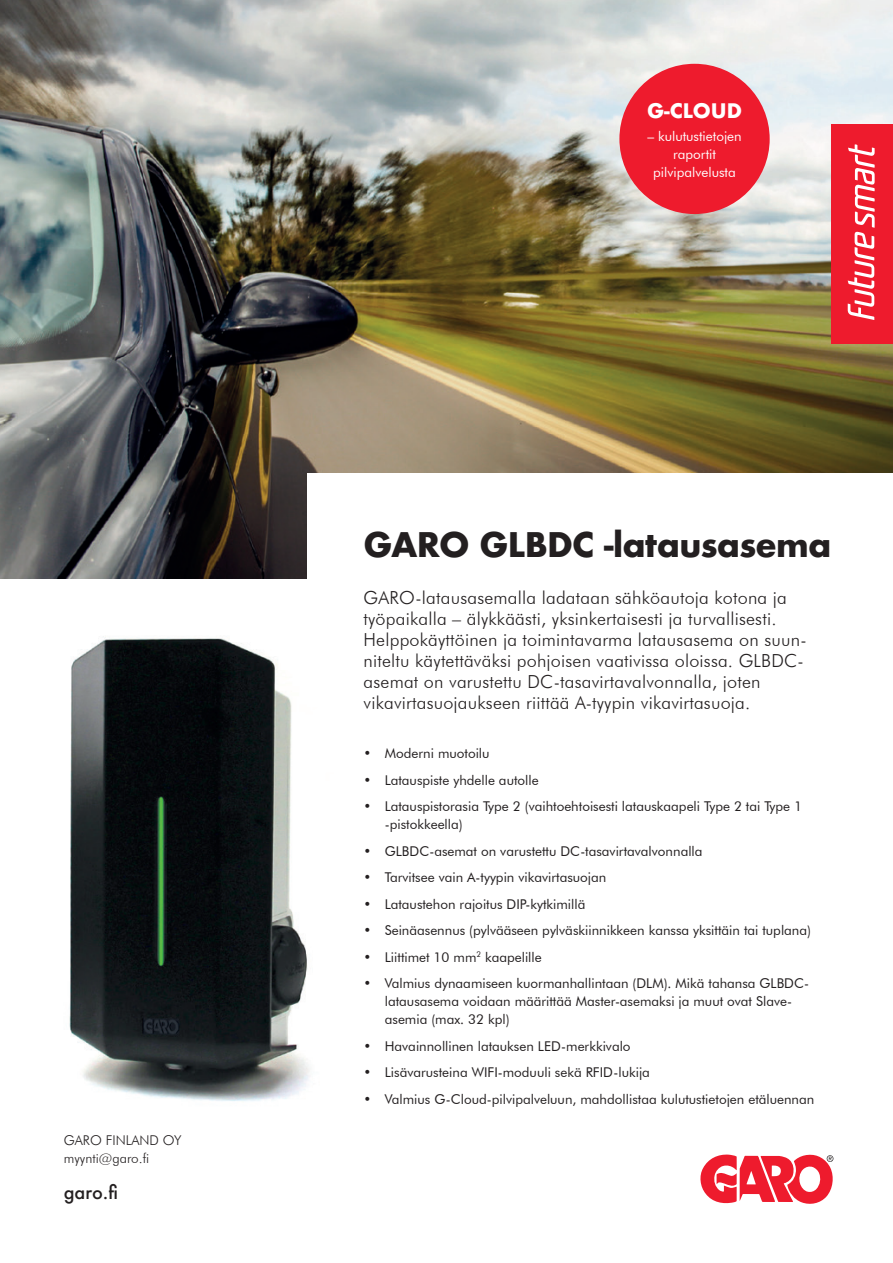
<style>
.page{position:relative;width:893px;height:1263px;background:#fff}
.page>*{position:absolute;margin:0;border:0;box-sizing:border-box;transform-origin:0 0}
.t1{font:700 33px "Futura";letter-spacing:-.02em;color:#231f20}
.t2{font:700 19.5px "Futura";color:#fff}
.t3{font:300 18px/21px "Futura BT";letter-spacing:.01em;color:#231f20}
.t4{font:500 18px "Futura";color:#231f20}
.t5{font:13.5px/18px "Futura BT";color:#231f20}
.Kappaletyyli_1{font:13.5px/18px "Futura BT";color:#fff;text-align:center}
.t6{font:300 13.5px/18px "Futura BT";color:#231f20}
</style>
<div class="page">
<img style="left:69px;top:637px;width:241px;height:464px">
<img style="left:0;top:0;width:893px;height:578px">
<div style="left:307px;top:473px;width:586px;height:234px;background:#fff"></div>
<svg style="left:700px;top:1154px;width:133px;height:50px"></svg>
<div style="left:831px;top:124px;width:62px;height:220px;background:#ee1b2d"></div>
<svg style="left:848px;top:144px;width:27px;height:176px"></svg>
<div style="left:619px;top:64px;width:151px;height:150px;background:#ee1b2d;border-radius:50%"></div>
<p class="t6" style="left:64px;top:1131px;width:119px">GARO FINLAND OY myynti@garo.fi</p>
<p class="t4" style="left:64px;top:1179px;width:56px">garo.fi</p>
<p class="t2" style="left:647px;top:97px;width:97px">G-CLOUD</p>
<p class="Kappaletyyli_1" style="left:647px;top:127px;width:96px">– kulutustietojen raportit pilvipalvelusta</p>
<p class="t1" style="left:364px;top:520px;width:469px">GARO GLBDC -latausasema</p>
<p class="t3" style="left:364px;top:587px;width:444px">GARO-latausasemalla ladataan sähköautoja kotona ja työpaikalla – älykkäästi, yksinkertaisesti ja turvallisesti.<br>Helppokäyttöinen ja toimintavarma latausasema on suun&shy;niteltu käytettäväksi pohjoisen vaativissa oloissa. GLBDC&shy;asemat on varustettu DC-tasavirtavalvonnalla, joten vikavirtasuojaukseen riittää A-tyypin vikavirtasuoja.</p>
<p class="t5" style="left:364px;top:744px;width:128px">• Moderni muotoilu</p>
<p class="t5" style="left:364px;top:771px;width:177px">• Latauspiste yhdelle autolle</p>
<p class="t5" style="left:385px;top:797px;width:419px;text-indent:-21px">• Latauspistorasia Type 2 (vaihtoehtoisesti latauskaapeli Type 2 tai Type 1 -pistokkeella)</p>
<p class="t5" style="left:364px;top:842px;width:340px">• GLBDC-asemat on varustettu DC-tasavirtavalvonnalla</p>
<p class="t5" style="left:364px;top:868px;width:244px">• Tarvitsee vain A-tyypin vikavirtasuojan</p>
<p class="t5" style="left:364px;top:895px;width:223px">• Lataustehon rajoitus DIP-kytkimillä</p>
<p class="t5" style="left:364px;top:921px;width:449px">• Seinäasennus (pylvääseen pylväskiinnikkeen kanssa yksittäin tai tuplana)</p>
<p class="t5" style="left:364px;top:948px;width:180px">• Liittimet 10 mm<sup>2</sup> kaapelille</p>
<p class="t5" style="left:385px;top:974px;width:426px;text-indent:-21px">• Valmius dynaamiseen kuormanhallintaan (DLM). Mikä tahansa GLBDC&shy;latausasema voidaan määrittää Master-asemaksi ja muut ovat Slave&shy;asemia (max. 32 kpl)</p>
<p class="t5" style="left:364px;top:1037px;width:269px">• Havainnollinen latauksen LED-merkkivalo</p>
<p class="t5" style="left:364px;top:1063px;width:288px">• Lisävarusteina WIFI-moduuli sekä RFID-lukija</p>
<p class="t5" style="left:364px;top:1090px;width:452px">• Valmius G-Cloud-pilvipalveluun, mahdollistaa kulutustietojen etäluennan</p>
</div>
